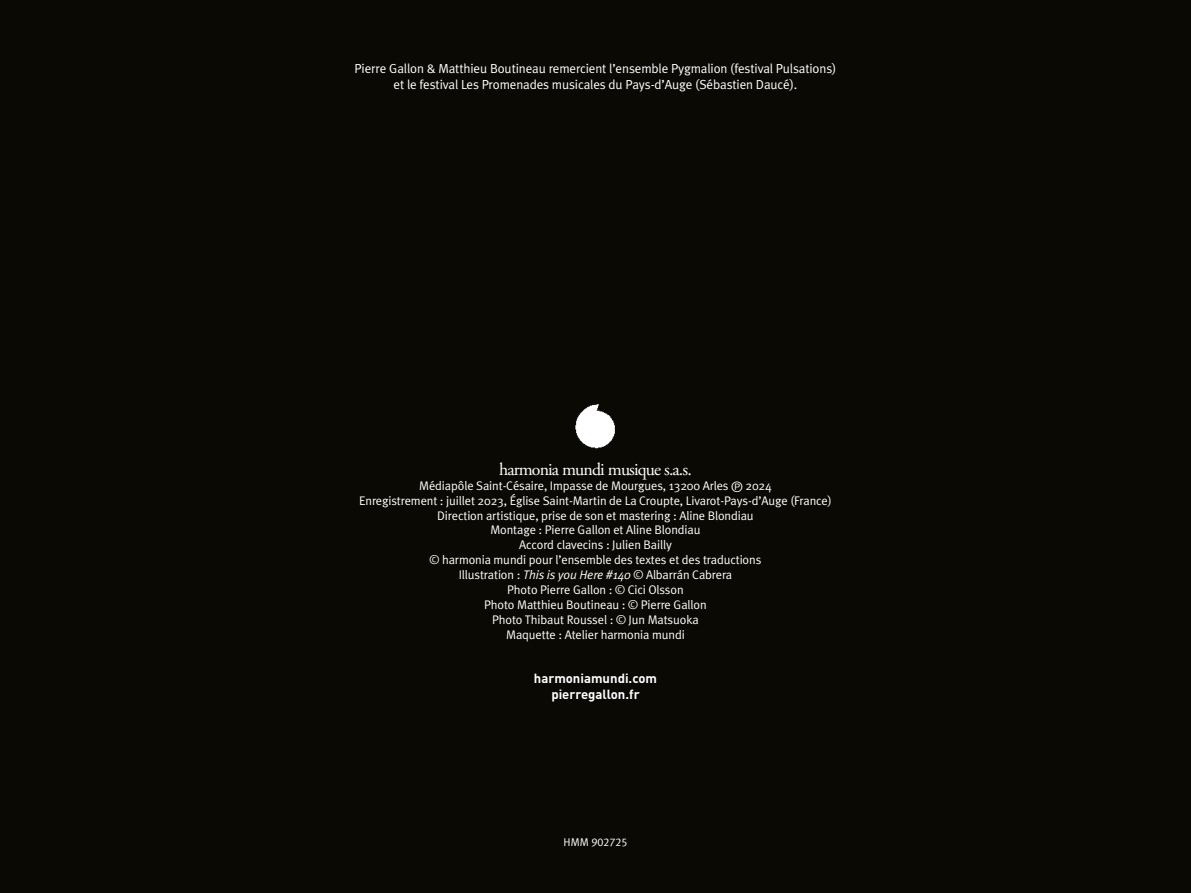
<style>
.page{position:relative;width:1191px;height:893px;background:#0b0904}
.page>*{position:absolute;margin:0;border:0;box-sizing:border-box;transform-origin:0 0}
.t1{font:17.85px "Adobe Garamond Pro";letter-spacing:-.05em;color:#fff}
.t2{font:13.2px/15.8px "Meta Plus Normal";letter-spacing:-.01em;color:#fff;text-align:center}
.t3{font:700 13.2px/15.8px "DIN";color:#fff;text-align:center}
.t4{font:12.45px/15px "Meta Plus Normal";letter-spacing:-.01em;color:#fff;text-align:center}
.t5{font:11.25px "Meta Plus Normal Caps";color:#fff}
.s1{font-family:"P Cnew FONT";font-size:10.65px}
.s2{font-style:italic}
.s3{font-family:"Meta Plus Normal"}
</style>
<div class="page">
<img style="left:575px;top:404px;width:40px;height:45px">
<p class="t2" style="left:354px;top:61px;width:483px">Pierre Gallon &amp; Matthieu Boutineau remercient l’ensemble Pygmalion (festival Pulsations) et le festival Les Promenades musicales du Pays-d’Auge (Sébastien Daucé).</p>
<h1 class="t1" style="left:499px;top:458px;width:194px">harmonia mundi musique s.a.s.</h1>
<p class="t4" style="left:359px;top:478px;width:474px">Médiapôle Saint-Césaire, Impasse de Mourgues, 13200 Arles <span class="s1">P</span> 2024<br>Enregistrement : juillet 2023, Église Saint-Martin de La Croupte, Livarot-Pays-d’Auge (France)<br>Direction artistique, prise de son et mastering : Aline Blondiau<br>Montage : Pierre Gallon et Aline Blondiau<br>Accord clavecins : Julien Bailly<br>© harmonia mundi pour l’ensemble des textes et des traductions<br>Illustration : <span class="s2">This is you Here #140</span> © Albarrán Cabrera<br>Photo Pierre Gallon : © Cici Olsson<br>Photo Matthieu Boutineau : © Pierre Gallon<br>Photo Thibaut Roussel : © Jun Matsuoka<br>Maquette : Atelier harmonia mundi</p>
<p class="t3" style="left:534px;top:670px;width:125px">harmoniamundi.com pierregallon.fr</p>
<p class="t5" style="left:563px;top:835px;width:66px"><span class="s3">HMM</span> 902725</p>
</div>
